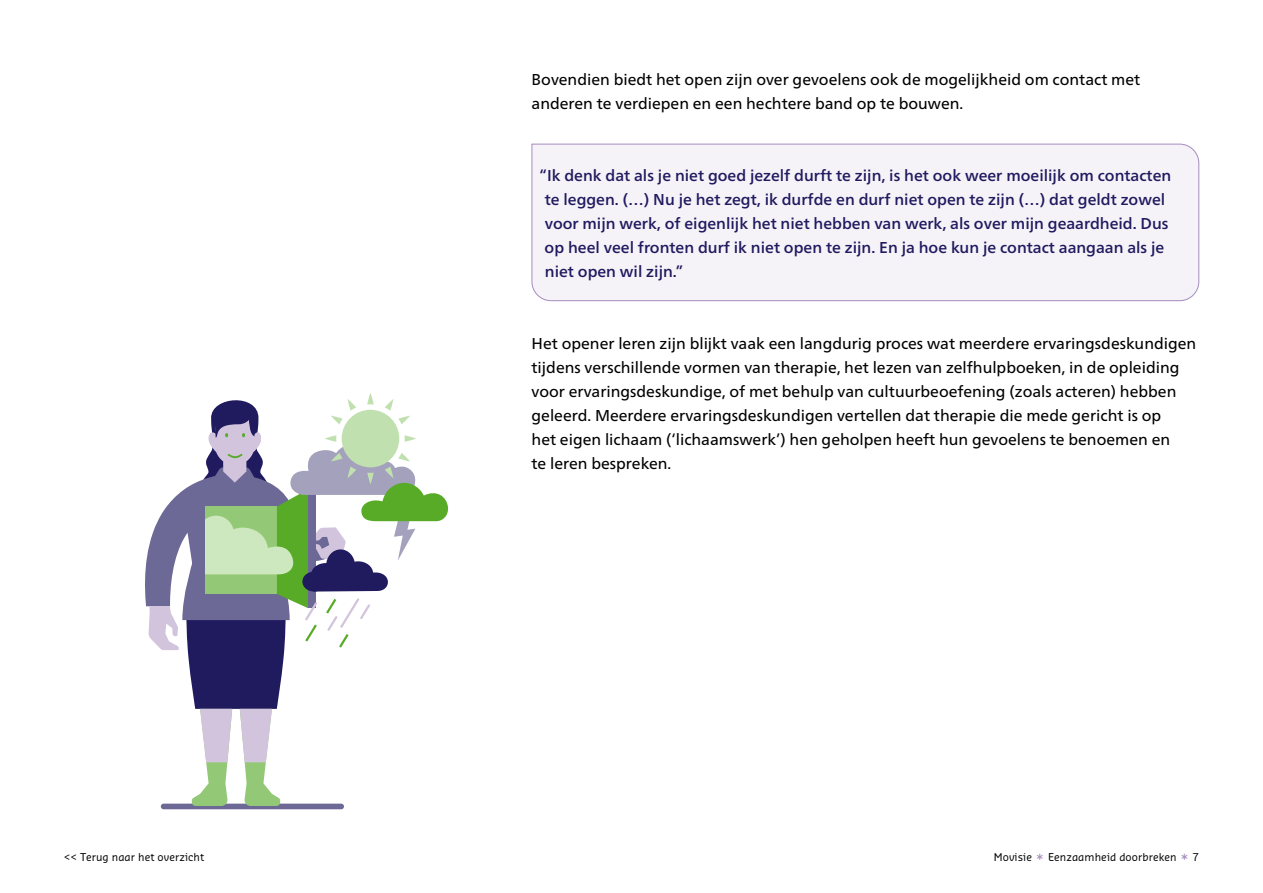
<style>
.page{position:relative;width:1263px;height:893px;background:#fff}
.page>*{position:absolute;margin:0;border:0;box-sizing:border-box;transform-origin:0 0}
.t1{font:15.75px/24px "Frutiger Neue LT Pro";color:#000}
.t2{font:500 15.75px/24px "Frutiger Neue LT Pro";color:#201a5f}
.t3{font:10.5px "Sansa";letter-spacing:.01em;color:#000}
.s1{font-size:15px;color:#a68bbc}
</style>
<div class="page">
<div style="left:531px;top:143px;width:668px;height:158px;background:#f6f3f8"></div>
<div style="left:161px;top:804px;width:183px;height:5px;background:#6d6996;border-radius:3px"></div>
<svg style="left:145px;top:393px;width:304px;height:413px"></svg>
<p class="t3" style="left:64px;top:850px;width:142px">&lt;&lt; Terug naar het overzicht</p>
<p class="t1" style="left:531px;top:67px;width:610px">Bovendien biedt het open zijn over gevoelens ook de mogelijkheid om contact met anderen te verdiepen en een hechtere band op te bouwen.</p>
<p class="t2" style="left:545px;top:163px;width:628px;text-indent:-5px">“Ik denk dat als je niet goed jezelf durft te zijn, is het ook weer moeilijk om contacten te leggen. (…) Nu je het zegt, ik durfde en durf niet open te zijn (…) dat geldt zowel voor mijn werk, of eigenlijk het niet hebben van werk, als over mijn geaardheid. Dus op heel veel fronten durf ik niet open te zijn. En ja hoe kun je contact aangaan als je niet open wil zijn.”</p>
<p class="t1" style="left:531px;top:331px;width:666px">Het opener leren zijn blijkt vaak een langdurig proces wat meerdere ervaringsdeskundigen tijdens verschillende vormen van therapie, het lezen van zelfhulpboeken, in de opleiding voor ervaringsdeskundige, of met behulp van cultuurbeoefening (zoals acteren) hebben geleerd. Meerdere ervaringsdeskundigen vertellen dat therapie die mede gericht is op<br>het eigen lichaam (‘lichaamswerk’) hen geholpen heeft hun gevoelens te benoemen en<br>te leren bespreken.</p>
<p class="t3" style="left:994px;top:850px;width:207px">Movisie <span class="s1">*</span> Eenzaamheid doorbreken <span class="s1">*</span> 7</p>
</div>
